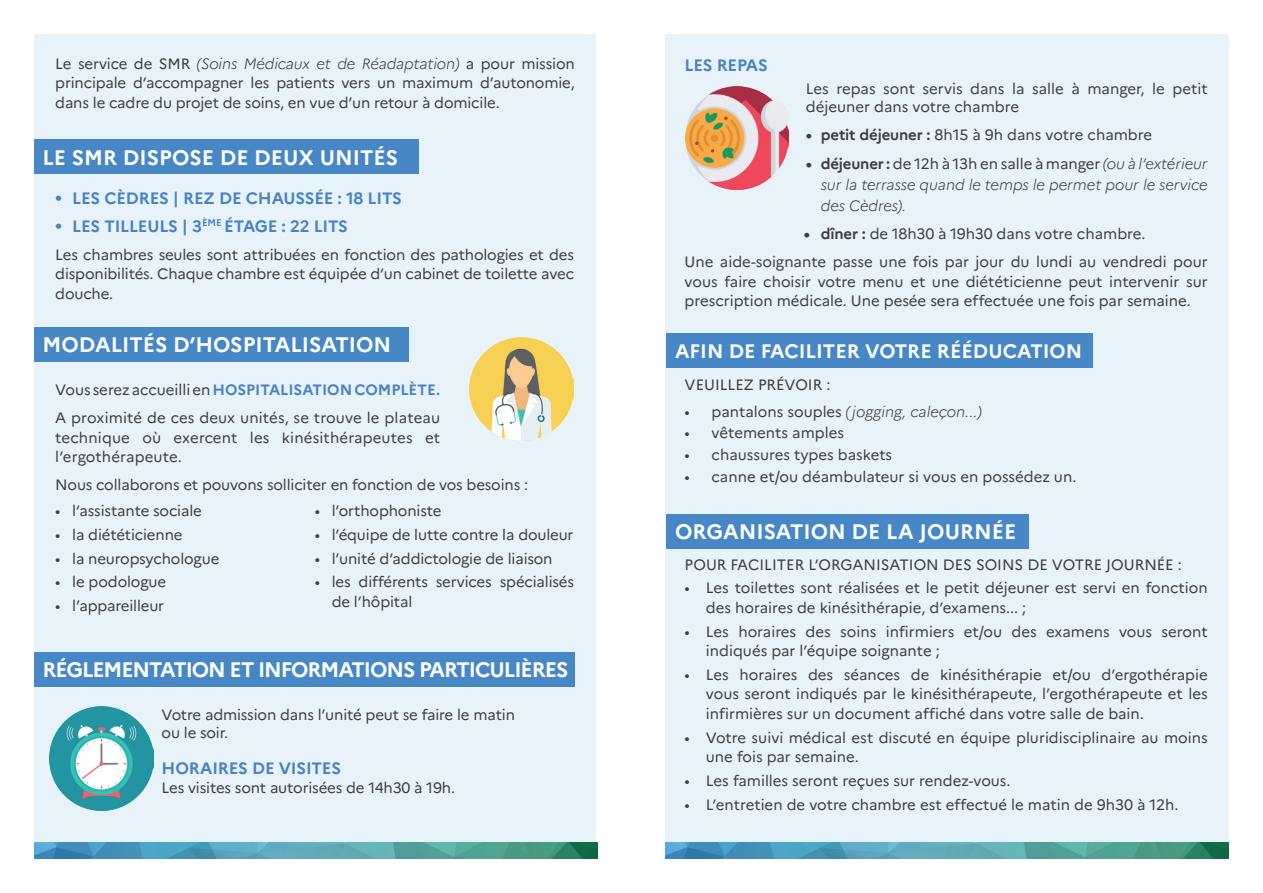
<style>
.page{position:relative;width:1263px;height:893px;background:#fff}
.page>*{position:absolute;margin:0;border:0;box-sizing:border-box;transform-origin:0 0}
.t1{font:700 21px "Marianne";color:#fff}
.t2{font:700 21px "Marianne";letter-spacing:-.05em;color:#fff}
.t3{font:700 19.5px "Marianne";color:#fff}
.t4{font:700 16.5px "Marianne";letter-spacing:-.01em;color:#4984c3}
.t5{font:15px/19.5px "Marianne";letter-spacing:-.005em;color:#3e3e3f}
.t6{font:italic 300 15px/21px "Marianne";color:#3e3e3f;text-align:justify}
.s1{font-weight:300;font-style:italic}
.s2{font-weight:700}
.s3{font-weight:700;font-style:normal}
.s4{font-weight:400;font-style:normal}
.s5{font-weight:700;color:#4984c3}
</style>
<div class="page">
<div style="left:34px;top:34px;width:561px;height:825px;background:#e7f3f8"></div>
<div style="left:665px;top:34px;width:564px;height:825px;background:#e7f3f8"></div>
<div style="left:34px;top:140px;width:385px;height:34px;background:#4787c5"></div>
<div style="left:34px;top:327px;width:374px;height:34px;background:#4787c5"></div>
<div style="left:34px;top:652px;width:540px;height:34px;background:#4787c5"></div>
<div style="left:666px;top:333px;width:427px;height:34px;background:#4787c5"></div>
<div style="left:666px;top:514px;width:363px;height:35px;background:#4787c5"></div>
<img style="left:50px;top:707px;width:103px;height:103px">
<img style="left:686px;top:86px;width:103px;height:103px">
<img style="left:470px;top:337px;width:103px;height:103px">
<img style="left:665px;top:843px;width:564px;height:16px">
<img style="left:34px;top:843px;width:563px;height:16px">
<p class="t5" style="left:55px;top:54px;width:521px;text-align:justify">Le service de SMR <span class="s1">(Soins Médicaux et de Réadaptation)</span> a pour mission principale d’accompagner les patients vers un maximum d’autonomie, dans le cadre du projet de soins, en vue d’un retour à domicile.</p>
<p class="t4" style="left:685px;top:55px;width:85px">LES REPAS</p>
<p class="t5" style="left:806px;top:79px;width:403px;line-height:18px">Les repas sont servis dans la salle à manger, le petit déjeuner dans votre chambre</p>
<p class="t5" style="left:806px;top:125px;width:348px"><span class="s2">• petit déjeuner :</span> 8h15 à 9h dans votre chambre</p>
<p class="t6" style="left:821px;top:152px;width:388px;text-indent:-15px"><span class="s3">• déjeuner :</span> <span class="s4">de 12h à 13h en salle à manger</span> (ou à l’extérieur sur la terrasse quand le temps le permet pour le service des Cèdres).</p>
<p class="t5" style="left:685px;top:220px;width:525px;line-height:28px;text-indent:119px"><span class="s2">• dîner :</span> de 18h30 à 19h30 dans votre chambre.<br>Une aide-soignante passe une fois par jour du lundi au vendredi pour</p>
<p class="t5" style="left:685px;top:272px;width:524px">vous faire choisir votre menu et une diététicienne peut intervenir sur prescription médicale. Une pesée sera effectuée une fois par semaine.</p>
<h1 class="t1" style="left:43px;top:144px;width:357px">LE SMR DISPOSE DE DEUX UNITÉS</h1>
<p class="t4" style="left:55px;top:188px;width:348px">• LES CÈDRES | REZ DE CHAUSSÉE : 18 LITS</p>
<p class="t4" style="left:55px;top:216px;width:294px">• LES TILLEULS | 3<sup>ÈME</sup> ÉTAGE : 22 LITS</p>
<p class="t5" style="left:55px;top:245px;width:520px;text-align:justify">Les chambres seules sont attribuées en fonction des pathologies et des disponibilités. Chaque chambre est équipée d’un cabinet de toilette avec douche.</p>
<h1 class="t1" style="left:43px;top:332px;width:350px">MODALITÉS D’HOSPITALISATION</h1>
<p class="t5" style="left:55px;top:376px;width:386px;line-height:28px">Vous serez accueilli en<span class="s5">HOSPITALISATION COMPLÈTE.<br></span>A proximité de ces deux unités, se trouve le plateau</p>
<p class="t5" style="left:55px;top:427px;width:386px">technique où exercent les kinésithérapeutes et l’ergothérapeute.</p>
<p class="t5" style="left:55px;top:475px;width:474px">Nous collaborons et pouvons solliciter en fonction de vos besoins :</p>
<p class="t5" style="left:55px;top:501px;width:148px">• l’assistante sociale</p>
<p class="t5" style="left:55px;top:525px;width:129px">• la diététicienne</p>
<p class="t5" style="left:55px;top:549px;width:166px">• la neuropsychologue</p>
<p class="t5" style="left:55px;top:572px;width:112px">• le podologue</p>
<p class="t5" style="left:55px;top:596px;width:110px">• l’appareilleur</p>
<p class="t5" style="left:315px;top:501px;width:128px">• l’orthophoniste</p>
<p class="t5" style="left:315px;top:525px;width:260px">• l’équipe de lutte contre la douleur</p>
<p class="t5" style="left:315px;top:549px;width:239px">• l’unité d’addictologie de liaison</p>
<p class="t5" style="left:332px;top:572px;width:244px;text-indent:-17px">• les différents services spécialisés de l’hôpital</p>
<h1 class="t2" style="left:43px;top:657px;width:527px">RÉGLEMENTATION ET INFORMATIONS PARTICULIÈRES</h1>
<p class="t5" style="left:162px;top:705px;width:355px;line-height:18.5px">Votre admission dans l’unité peut se faire le matin ou le soir.</p>
<p class="t4" style="left:162px;top:758px;width:181px">HORAIRES DE VISITES</p>
<p class="t5" style="left:162px;top:778px;width:295px">Les visites sont autorisées de 14h30 à 19h.</p>
<h2 class="t3" style="left:675px;top:339px;width:409px">AFIN DE FACILITER VOTRE RÉÉDUCATION</h2>
<p class="t5" style="left:685px;top:375px;width:147px">VEUILLEZ PRÉVOIR :</p>
<p class="t6" style="left:685px;top:400px;width:299px"><span class="s4">• pantalons souples</span> (jogging, caleçon...)</p>
<p class="t5" style="left:685px;top:423px;width:161px">• vêtements amples</p>
<p class="t5" style="left:685px;top:445px;width:209px">• chaussures types baskets</p>
<p class="t5" style="left:685px;top:467px;width:393px">• canne et/ou déambulateur si vous en possédez un.</p>
<h1 class="t1" style="left:675px;top:519px;width:343px">ORGANISATION DE LA JOURNÉE</h1>
<p class="t5" style="left:685px;top:555px;width:499px">POUR FACILITER L’ORGANISATION DES SOINS DE VOTRE JOURNÉE :</p>
<p class="t5" style="left:706px;top:578px;width:503px;text-indent:-21px">• Les toilettes sont réalisées et le petit déjeuner est servi en fonction des horaires de kinésithérapie, d’examens... ;</p>
<p class="t5" style="left:706px;top:622px;width:503px;text-indent:-21px">• Les horaires des soins infirmiers et/ou des examens vous seront indiqués par l’équipe soignante ;</p>
<p class="t5" style="left:706px;top:665px;width:503px;text-align:justify;text-indent:-21px">• Les horaires des séances de kinésithérapie et/ou d’ergothérapie vous seront indiqués par le kinésithérapeute, l’ergothérapeute et les infirmières sur un document affiché dans votre salle de bain.</p>
<p class="t5" style="left:706px;top:728px;width:503px;text-indent:-21px">• Votre suivi médical est discuté en équipe pluridisciplinaire au moins une fois par semaine.</p>
<p class="t5" style="left:685px;top:771px;width:327px">• Les familles seront reçues sur rendez-vous.</p>
<p class="t5" style="left:685px;top:795px;width:495px">• L’entretien de votre chambre est effectué le matin de 9h30 à 12h.</p>
</div>
